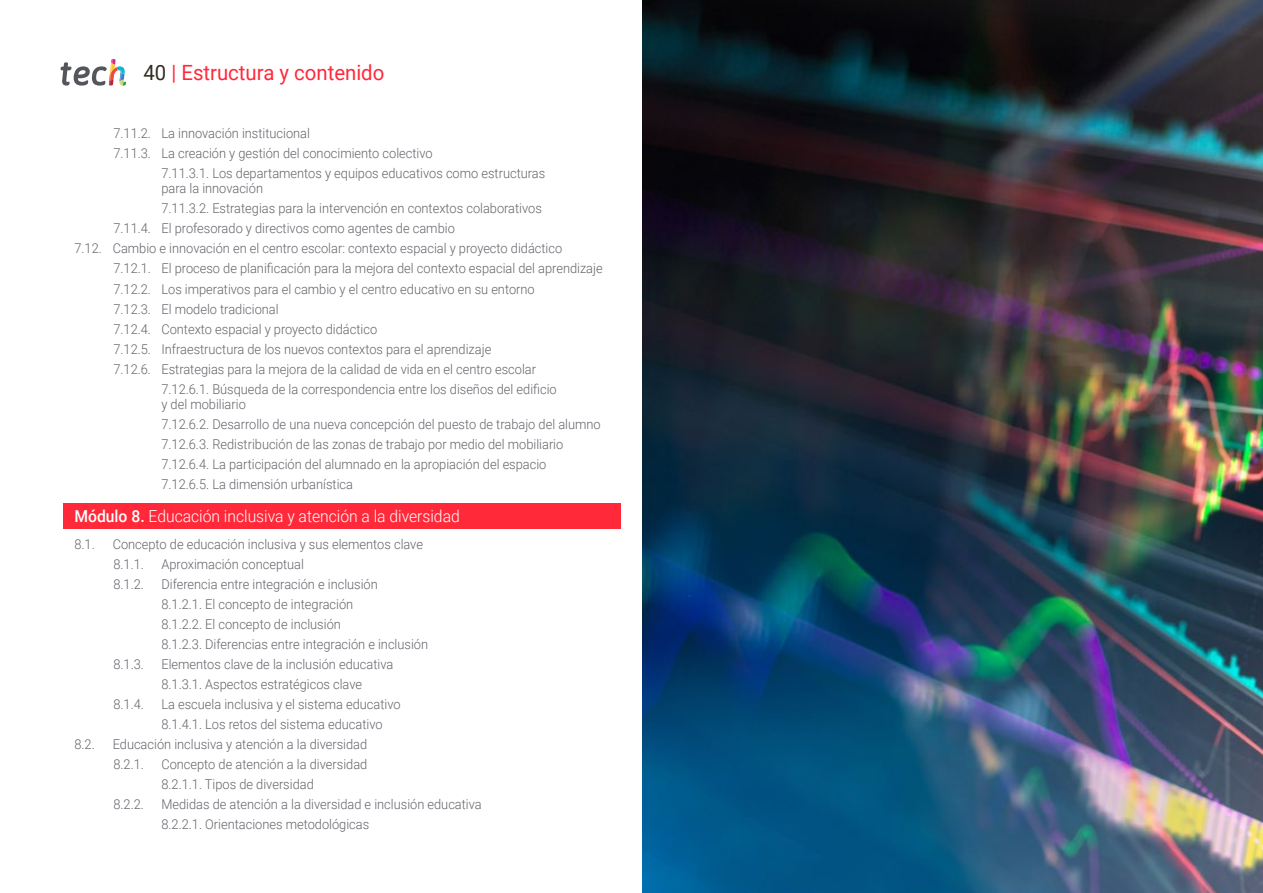
<style>
.page{position:relative;width:1263px;height:893px;background:#fff}
.page>*{position:absolute;margin:0;border:0;box-sizing:border-box;transform-origin:0 0}
.t1{font:21px "Roboto";color:#ff293a}
.t2{font:300 16.5px "Roboto";color:#fff;scale:.95 1}
.t3{font:300 13.5px/20px "Roboto";color:#61646a;scale:.95 1}
.s1{color:#312e20}
.s2{font-weight:500}
</style>
<div class="page">
<div style="left:63px;top:504px;width:558px;height:25px;background:#ff293a"></div>
<img style="left:642px;top:0;width:621px;height:893px">
<svg style="left:61px;top:59px;width:65px;height:27px"></svg>
<h1 class="t1" style="left:144px;top:57px;width:242px"><span class="s1">40</span> | Estructura y contenido</h1>
<p class="t3" style="left:113px;top:122px;width:208px">7.11.2. La innovación institucional</p>
<p class="t3" style="left:113px;top:142px;width:338px">7.11.3. La creación y gestión del conocimiento colectivo</p>
<p class="t3" style="left:161px;top:162px;width:406px">7.11.3.1. Los departamentos y equipos educativos como estructuras</p>
<p class="t3" style="left:161px;top:178px;width:108px">para la innovación</p>
<p class="t3" style="left:161px;top:198px;width:402px">7.11.3.2. Estrategias para la intervención en contextos colaborativos</p>
<p class="t3" style="left:113px;top:218px;width:361px">7.11.4. El profesorado y directivos como agentes de cambio</p>
<p class="t3" style="left:74px;top:238px;width:515px">7.12. Cambio e innovación en el centro escolar: contexto espacial y proyecto didáctico</p>
<p class="t3" style="left:113px;top:258px;width:516px">7.12.1. El proceso de planificación para la mejora del contexto espacial del aprendizaje</p>
<p class="t3" style="left:113px;top:278px;width:445px">7.12.2. Los imperativos para el cambio y el centro educativo en su entorno</p>
<p class="t3" style="left:113px;top:298px;width:175px">7.12.3. El modelo tradicional</p>
<p class="t3" style="left:113px;top:318px;width:279px">7.12.4. Contexto espacial y proyecto didáctico</p>
<p class="t3" style="left:113px;top:338px;width:399px">7.12.5. Infraestructura de los nuevos contextos para el aprendizaje</p>
<p class="t3" style="left:113px;top:358px;width:446px">7.12.6. Estrategias para la mejora de la calidad de vida en el centro escolar</p>
<p class="t3" style="left:161px;top:378px;width:418px">7.12.6.1. Búsqueda de la correspondencia entre los diseños del edificio</p>
<p class="t3" style="left:161px;top:394px;width:464px">y del mobiliario<br>7.12.6.2. Desarrollo de una nueva concepción del puesto de trabajo del alumno 7.12.6.3. Redistribución de las zonas de trabajo por medio del mobiliario 7.12.6.4. La participación del alumnado en la apropiación del espacio<br>7.12.6.5. La dimensión urbanística</p>
<p class="t2" style="left:74px;top:505px;width:407px"><span class="s2">Módulo 8.</span> Educación inclusiva y atención a la diversidad</p>
<p class="t3" style="left:74px;top:533px;width:23px">8.1.</p>
<p class="t3" style="left:113px;top:533px;width:328px">Concepto de educación inclusiva y sus elementos clave<br>8.1.1.</p>
<p class="t3" style="left:161px;top:553px;width:152px">Aproximación conceptual</p>
<p class="t3" style="left:113px;top:573px;width:34px">8.1.2.</p>
<p class="t3" style="left:161px;top:573px;width:282px">Diferencia entre integración e inclusión<br>8.1.2.1. El concepto de integración<br>8.1.2.2. El concepto de inclusión<br>8.1.2.3. Diferencias entre integración e inclusión</p>
<p class="t3" style="left:113px;top:653px;width:34px">8.1.3.</p>
<p class="t3" style="left:161px;top:653px;width:246px">Elementos clave de la inclusión educativa<br>8.1.3.1. Aspectos estratégicos clave</p>
<p class="t3" style="left:113px;top:694px;width:34px">8.1.4.</p>
<p class="t3" style="left:161px;top:694px;width:253px">La escuela inclusiva y el sistema educativo<br>8.1.4.1. Los retos del sistema educativo</p>
<p class="t3" style="left:74px;top:734px;width:23px">8.2.</p>
<p class="t3" style="left:113px;top:734px;width:269px">Educación inclusiva y atención a la diversidad<br>8.2.1.</p>
<p class="t3" style="left:161px;top:754px;width:218px">Concepto de atención a la diversidad<br>8.2.1.1. Tipos de diversidad</p>
<p class="t3" style="left:113px;top:794px;width:34px">8.2.2.</p>
<p class="t3" style="left:161px;top:794px;width:339px">Medidas de atención a la diversidad e inclusión educativa<br>8.2.2.1. Orientaciones metodológicas</p>
</div>
